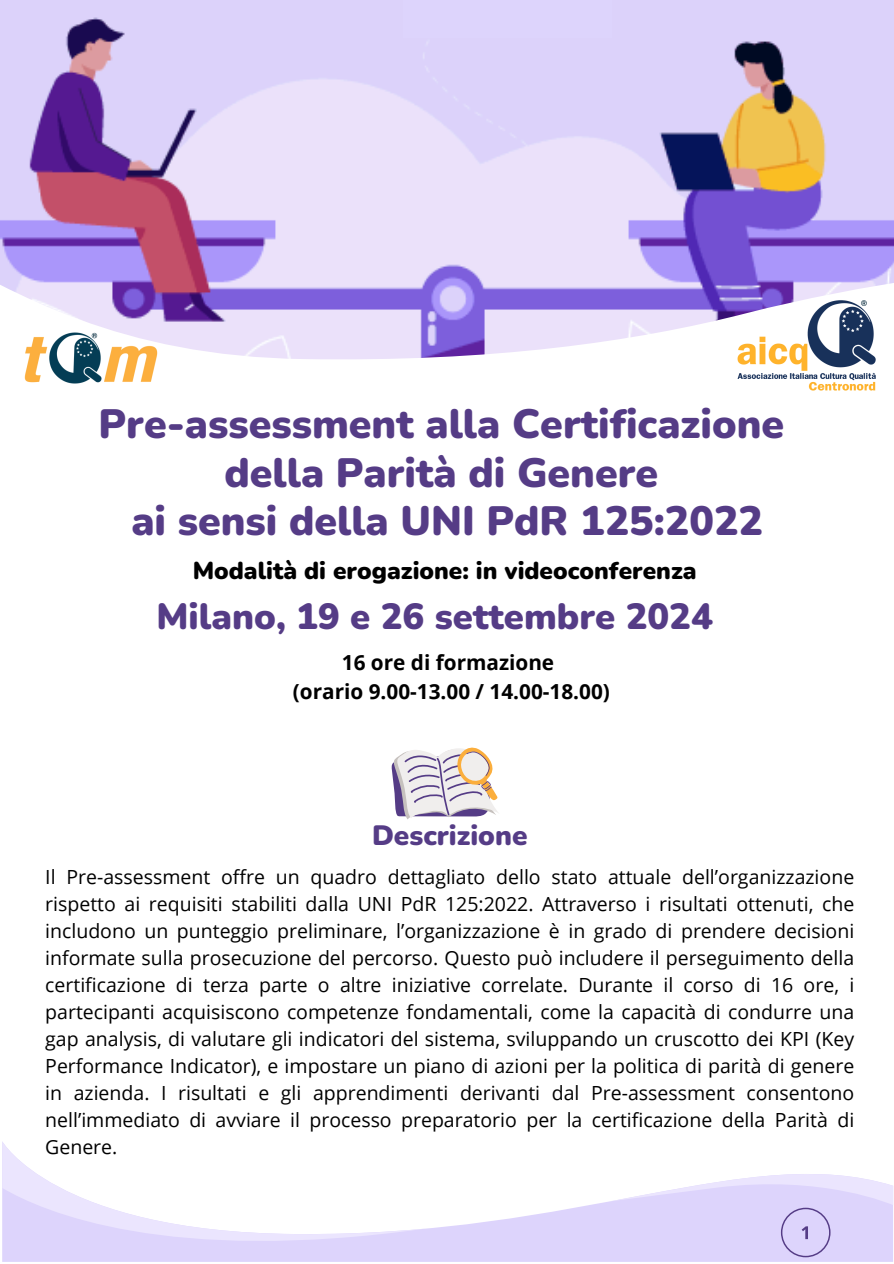
<style>
.page{position:relative;width:894px;height:1264px;background:#fff}
.page>*{position:absolute;margin:0;border:0;box-sizing:border-box;transform-origin:0 0}
.t1{font:900 40.8px/48.3px "Nunito";color:#553c86;text-align:center}
.t2{font:900 36.3px "Nunito";color:#553c86}
.t3{font:900 27.9px "Nunito";color:#553c86}
.t4{font:900 24.3px "Nunito";color:#000}
.t5{font:700 20.7px "Open Sans";color:#000}
.t6{font:19.5px/27px "Open Sans";color:#000;text-align:justify}
</style>
<div class="page">
<img style="left:0;top:0;width:893px;height:359px">
<div style="left:403px;top:0;width:209px;height:38px;background:#ddd4fc"></div>
<svg style="left:425px;top:1202px;width:467px;height:59px;fill:#ddd4fc"></svg>
<svg style="left:2px;top:1142px;width:423px;height:120px"></svg>
<svg style="left:608px;top:1174px;width:284px;height:83px;background:#e0d8fb"></svg>
<img style="left:736px;top:300px;width:139px;height:91px">
<img style="left:16px;top:329px;width:147px;height:55px">
<svg style="left:391px;top:747px;width:107px;height:72px"></svg>
<h1 class="t1" style="left:99px;top:400px;width:686px">Pre-assessment alla Certificazione della Parità di Genere<br>ai sensi della UNI PdR 125:2022</h1>
<h3 class="t4" style="left:193px;top:554px;width:505px">Modalità di erogazione: in videoconferenza</h3>
<h4 class="t2" style="left:156px;top:592px;width:557px">Milano, 19 e 26 settembre 2024</h4>
<h2 class="t5" style="left:342px;top:648px;width:214px">16 ore di formazione</h2>
<p class="t5" style="left:293px;top:677px;width:318px">(orario 9.00-13.00 / 14.00-18.00)</p>
<h2 class="t3" style="left:372px;top:816px;width:157px">Descrizione</h2>
<h4 class="t6" style="left:45px;top:862px;width:810px">Il Pre-assessment offre un quadro dettagliato dello stato attuale dell’organizzazione rispetto ai requisiti stabiliti dalla UNI PdR 125:2022. Attraverso i risultati ottenuti, che includono un punteggio preliminare, l’organizzazione è in grado di prendere decisioni informate sulla prosecuzione del percorso. Questo può includere il perseguimento della certificazione di terza parte o altre iniziative correlate. Durante il corso di 16 ore, i partecipanti acquisiscono competenze fondamentali, come la capacità di condurre una gap analysis, di valutare gli indicatori del sistema, sviluppando un cruscotto dei KPI (Key Performance Indicator), e impostare un piano di azioni per la politica di parità di genere in azienda. I risultati e gli apprendimenti derivanti dal Pre-assessment consentono nell’immediato di avviare il processo preparatorio per la certificazione della Parità di Genere.</h4>
</div>
